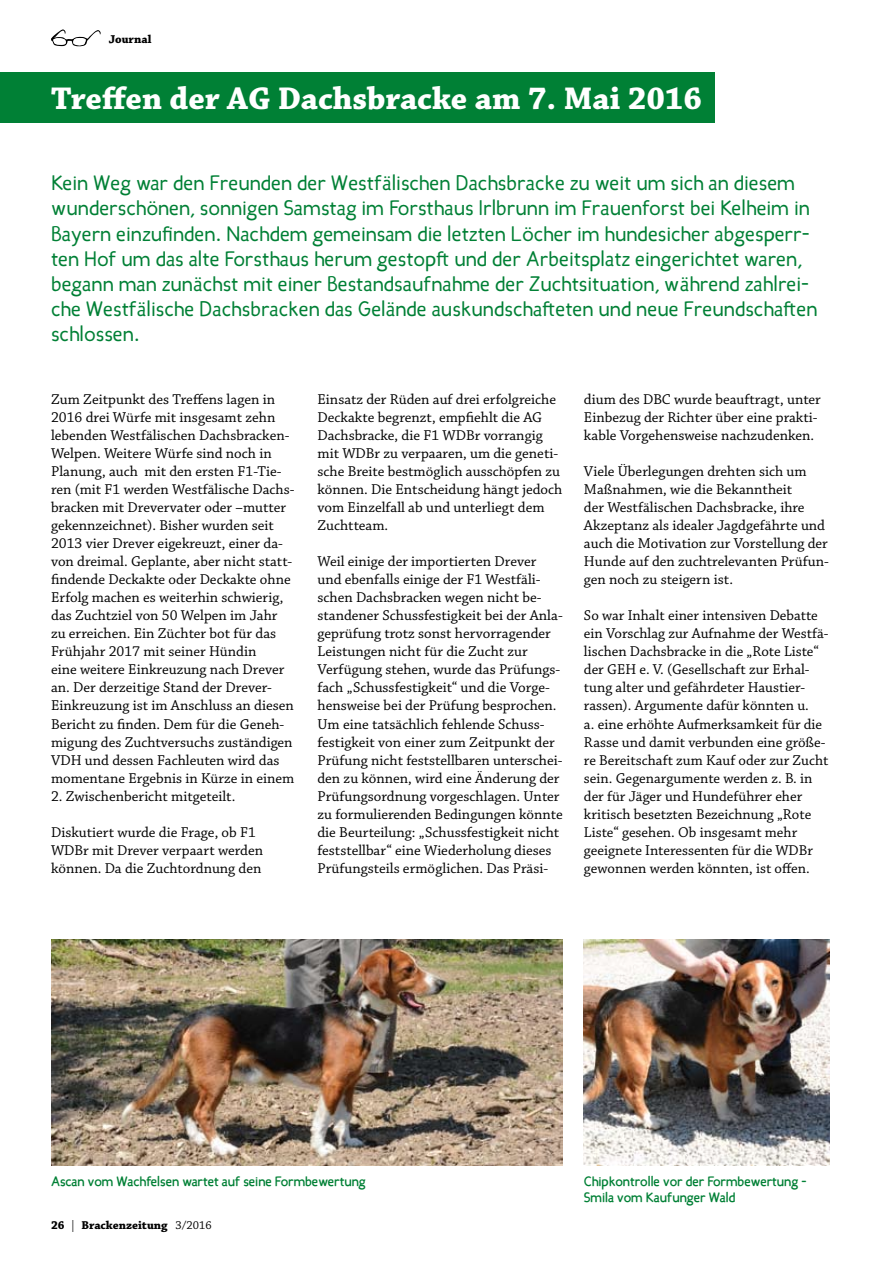
<style>
.page{position:relative;width:893px;height:1263px;background:#fff}
.page>*{position:absolute;margin:0;border:0;box-sizing:border-box;transform-origin:0 0}
.t1{font:700 33px "Chaparral Pro";color:#fff}
.t2{font:21px/25.2px "Candela";color:#008035}
.t3{font:15px/18px "Chaparral Pro";color:#000}
.t4{font:700 13.5px/16.2px "Candela";color:#008035}
.t5{font:700 12px "Chaparral Pro";color:#000}
.s1{font-weight:400}
</style>
<div class="page">
<svg style="left:51px;top:29px;width:50px;height:18px"></svg>
<div style="left:0;top:72px;width:715px;height:50px;background:#008035"></div>
<img style="left:51px;top:940px;width:512px;height:225px">
<img style="left:584px;top:940px;width:245px;height:225px">
<p class="t5" style="left:109px;top:32px;width:44px">Journal</p>
<h1 class="t1" style="left:51px;top:80px;width:653px">Treffen der AG Dachsbracke am 7. Mai 2016</h1>
<p class="t2" style="left:51px;top:170px;width:768px">Kein Weg war den Freunden der Westfälischen Dachsbracke zu weit um sich an diesem wunderschönen, sonnigen Samstag im Forsthaus Irlbrunn im Frauenforst bei Kelheim in Bayern einzufinden. Nachdem gemeinsam die letzten Löcher im hundesicher abgesperr&shy;ten Hof um das alte Forsthaus herum gestopft und der Arbeitsplatz eingerichtet waren, begann man zunächst mit einer Bestandsaufnahme der Zuchtsituation, während zahlrei&shy;che Westfälische Dachsbracken das Gelände auskundschafteten und neue Freundschaften schlossen.</p>
<p class="t3" style="left:51px;top:391px;width:245px">Zum Zeitpunkt des Treffens lagen in 2016 drei Würfe mit insgesamt zehn lebenden Westfälischen Dachsbracken-Welpen. Weitere Würfe sind noch in Planung, auch mit den ersten F1-Tie&shy;ren (mit F1 werden Westfälische Dachs&shy;bracken mit Drevervater oder –mutter gekennzeichnet). Bisher wurden seit 2013 vier Drever eigekreuzt, einer da&shy;von dreimal. Geplante, aber nicht statt&shy;findende Deckakte oder Deckakte ohne Erfolg machen es weiterhin schwierig, das Zuchtziel von 50 Welpen im Jahr zu erreichen. Ein Züchter bot für das Frühjahr 2017 mit seiner Hündin<br>eine weitere Einkreuzung nach Drever an. Der derzeitige Stand der Drever-Einkreuzung ist im Anschluss an diesen Bericht zu finden. Dem für die Geneh&shy;migung des Zuchtversuchs zuständigen VDH und dessen Fachleuten wird das momentane Ergebnis in Kürze in einem</p>
<p class="t3" style="left:51px;top:787px;width:186px">2. Zwischenbericht mitgeteilt.</p>
<p class="t3" style="left:51px;top:823px;width:214px">Diskutiert wurde die Frage, ob F1<br>WDBr mit Drever verpaart werden können. Da die Zuchtordnung den</p>
<p class="t3" style="left:317px;top:391px;width:246px">Einsatz der Rüden auf drei erfolgreiche Deckakte begrenzt, empfiehlt die AG Dachsbracke, die F1 WDBr vorrangig mit WDBr zu verpaaren, um die geneti&shy;sche Breite bestmöglich ausschöpfen zu können. Die Entscheidung hängt jedoch vom Einzelfall ab und unterliegt dem Zuchtteam.</p>
<p class="t3" style="left:317px;top:553px;width:247px">Weil einige der importierten Drever und ebenfalls einige der F1 Westfäli&shy;schen Dachsbracken wegen nicht be&shy;standener Schussfestigkeit bei der Anla&shy;geprüfung trotz sonst hervorragender Leistungen nicht für die Zucht zur Verfügung stehen, wurde das Prüfungs&shy;fach „Schussfestigkeit“ und die Vorge&shy;hensweise bei der Prüfung besprochen.<br>Um eine tatsächlich fehlende Schuss&shy;festigkeit von einer zum Zeitpunkt der Prüfung nicht feststellbaren unterschei&shy;den zu können, wird eine Änderung der Prüfungsordnung vorgeschlagen. Unter zu formulierenden Bedingungen könnte die Beurteilung: „Schussfestigkeit nicht feststellbar“ eine Wiederholung dieses Prüfungsteils ermöglichen. Das Präsi-</p>
<p class="t3" style="left:584px;top:391px;width:238px">dium des DBC wurde beauftragt, unter<br>Einbezug der Richter über eine prakti&shy;kable Vorgehensweise nachzudenken.</p>
<p class="t3" style="left:584px;top:463px;width:246px">Viele Überlegungen drehten sich um Maßnahmen, wie die Bekanntheit<br>der Westfälischen Dachsbracke, ihre Akzeptanz als idealer Jagdgefährte und auch die Motivation zur Vorstellung der Hunde auf den zuchtrelevanten Prüfun&shy;gen noch zu steigern ist.</p>
<p class="t3" style="left:584px;top:607px;width:246px">So war Inhalt einer intensiven Debatte ein Vorschlag zur Aufnahme der Westfä&shy;lischen Dachsbracke in die „Rote Liste“ der GEH e. V. (Gesellschaft zur Erhal&shy;tung alter und gefährdeter Haustier&shy;rassen). Argumente dafür könnten u.<br>a. eine erhöhte Aufmerksamkeit für die Rasse und damit verbunden eine größe&shy;re Bereitschaft zum Kauf oder zur Zucht sein. Gegenargumente werden z. B. in der für Jäger und Hundeführer eher kritisch besetzten Bezeichnung „Rote Liste“ gesehen. Ob insgesamt mehr geeignete Interessenten für die WDBr gewonnen werden könnten, ist offen.</p>
<p class="t4" style="left:51px;top:1173px;width:316px">Ascan vom Wachfelsen wartet auf seine Formbewertung</p>
<p class="t4" style="left:584px;top:1173px;width:224px">Chipkontrolle vor der Formbewertung -<br>Smila vom Kaufunger Wald</p>
<p class="t5" style="left:51px;top:1218px;width:162px">26 <span class="s1">|</span> Brackenzeitung <span class="s1">3/2016</span></p>
</div>
